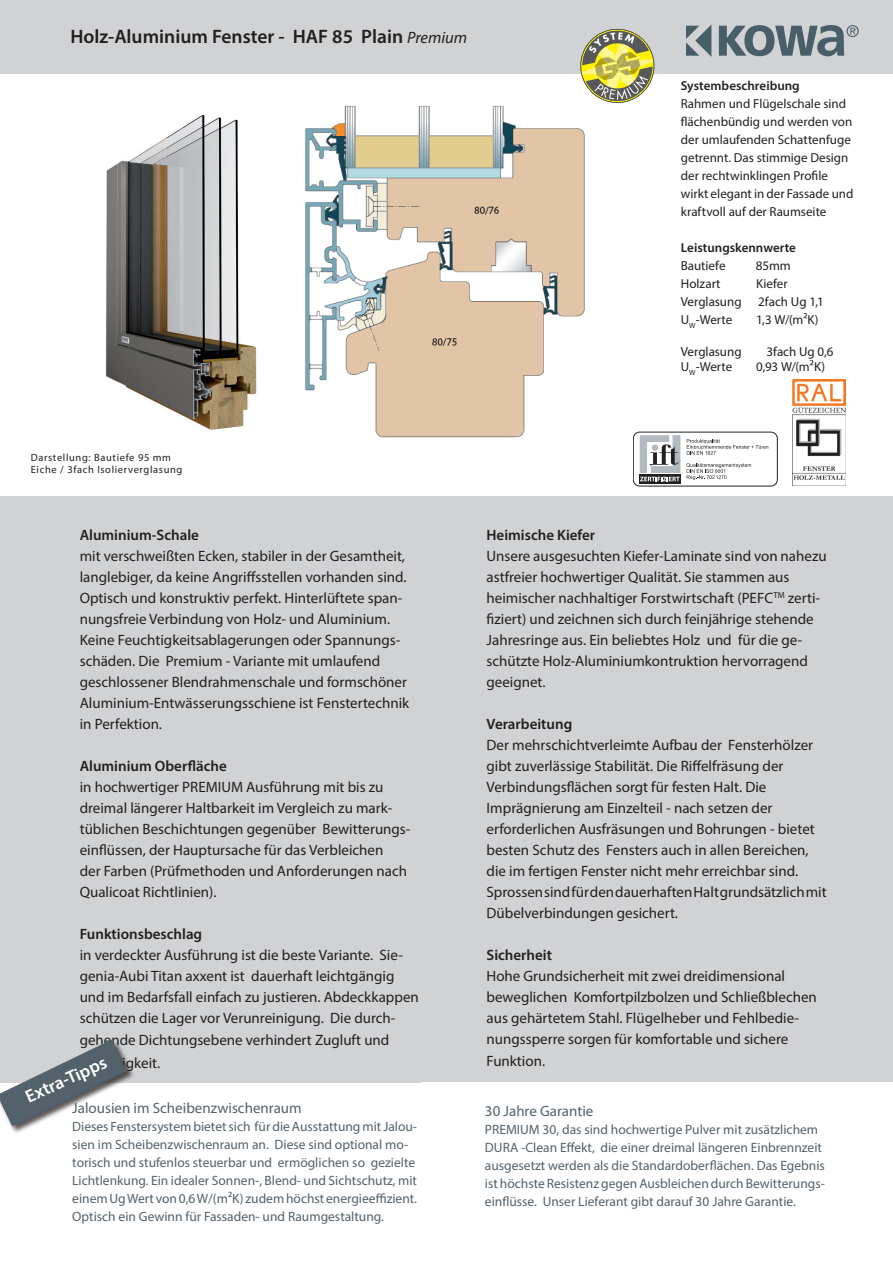
<style>
.page{position:relative;width:893px;height:1263px;background:#fff}
.page>*{position:absolute;margin:0;border:0;box-sizing:border-box;transform-origin:0 0}
.t1{font:600 19.5px "Myriad Pro";color:#231f20}
.t2{font:600 18px "Myriad Pro";color:#fff}
.t3{font:15px/21px "Myriad Pro";color:#231f20}
.t4{font:600 15px "Myriad Pro";color:#231f20}
.t5{font:15px "Myriad Pro";color:#53616a}
.t6{font:13.5px/18px "Myriad Pro";color:#53616a}
.t7{font:13.05px/18px "Myriad Pro";color:#231f20}
.t8{font:600 13.05px "Myriad Pro";color:#231f20}
.t9{font:10.5px/12px "Myriad Pro";letter-spacing:.06em;color:#231f20}
.s1{font-weight:400;font-style:italic;font-size:16.5px}
</style>
<div class="page">
<div style="left:0;top:0;width:893px;height:73px;background:#d0d2d4"></div>
<div style="left:0;top:496px;width:893px;height:767px;background:#d0d2d4"></div>
<svg style="left:639px;top:481px;width:42px;height:3px"></svg>
<div style="left:633px;top:432px;width:144px;height:54px;border:1px solid #231f20;border-radius:6px"></div>
<svg style="left:639px;top:435px;width:129px;height:46px"></svg>
<img style="left:792px;top:379px;width:53px;height:106px">
<svg style="left:686px;top:25px;width:25px;height:31px"></svg>
<svg style="left:719px;top:25px;width:140px;height:31px"></svg>
<div style="left:0;top:1083px;width:481px;height:180px;background:#fff"></div>
<div style="left:421px;top:1083px;width:472px;height:180px;background:#fff"></div>
<div style="left:0;top:1040px;width:135px;height:95px;background:#231f20;opacity:.75"></div>
<svg style="left:0;top:1039px;width:128px;height:88px"></svg>
<img style="left:105px;top:115px;width:152px;height:315px">
<svg style="left:580px;top:29px;width:74px;height:74px"></svg>
<img style="left:305px;top:102px;width:292px;height:336px">
<h1 class="t1" style="left:70px;top:24px;width:398px">Holz-Aluminium Fenster - HAF 85 Plain <span class="s1">Premium</span></h1>
<p class="t8" style="left:681px;top:77px;width:120px">Systembeschreibung</p>
<p class="t7" style="left:681px;top:94px;width:174px">Rahmen und Flügelschale sind flächenbündig und werden von der umlaufenden Schattenfuge getrennt. Das stimmige Design der rechtwinklingen Profile wirkt elegant in der Fassade und kraftvoll auf der Raumseite</p>
<p class="t8" style="left:681px;top:239px;width:117px">Leistungskennwerte</p>
<p class="t7" style="left:681px;top:256px;width:46px">Bautiefe</p>
<p class="t7" style="left:756px;top:256px;width:36px">85mm</p>
<p class="t7" style="left:681px;top:274px;width:41px">Holzart</p>
<p class="t7" style="left:756px;top:274px;width:33px">Kiefer</p>
<p class="t7" style="left:681px;top:292px;width:62px">Verglasung</p>
<p class="t7" style="left:758px;top:292px;width:67px">2fach Ug 1,1</p>
<p class="t7" style="left:681px;top:310px;width:53px">U<sub>W</sub>-Werte</p>
<p class="t7" style="left:756px;top:310px;width:64px">1,3 W/(m²K)</p>
<p class="t7" style="left:681px;top:343px;width:62px">Verglasung</p>
<p class="t7" style="left:766px;top:343px;width:69px">3fach Ug 0,6</p>
<p class="t7" style="left:681px;top:357px;width:53px">U<sub>W</sub>-Werte</p>
<p class="t7" style="left:756px;top:357px;width:70px">0,93 W/(m²K)</p>
<p class="t9" style="left:31px;top:451px;width:153px">Darstellung: Bautiefe 95 mm<br>Eiche / 3fach Isolierverglasung</p>
<p class="t9" style="left:35px;top:453px;width:176px">Darstellung: Bautiefe 95 mm<br>Nadelholz / 3fach Isolierverglasung</p>
<p class="t4" style="left:80px;top:525px;width:121px">Aluminium-Schale</p>
<p class="t3" style="left:80px;top:545px;width:331px">mit verschweißten Ecken, stabiler in der Gesamtheit, langlebiger, da keine Angriffsstellen vorhanden sind.<br>Optisch und konstruktiv perfekt. Hinterlüftete span&shy;nungsfreie Verbindung von Holz- und Aluminium.<br>Keine Feuchtigkeitsablagerungen oder Spannungs&shy;schäden. Die Premium - Variante mit umlaufend geschlossener Blendrahmenschale und formschöner Aluminium-Entwässerungsschiene ist Fenstertechnik in Perfektion.</p>
<p class="t4" style="left:80px;top:756px;width:149px">Aluminium Oberfläche</p>
<p class="t3" style="left:80px;top:776px;width:332px">in hochwertiger PREMIUM Ausführung mit bis zu dreimal längerer Haltbarkeit im Vergleich zu mark&shy;tüblichen Beschichtungen gegenüber Bewitterungs&shy;einflüssen, der Hauptursache für das Verbleichen<br>der Farben (Prüfmethoden und Anforderungen nach Qualicoat Richtlinien).</p>
<p class="t4" style="left:80px;top:924px;width:124px">Funktionsbeschlag</p>
<p class="t3" style="left:80px;top:944px;width:341px">in verdeckter Ausführung ist die beste Variante. Sie&shy;genia-Aubi Titan axxent ist dauerhaft leichtgängig und im Bedarfsfall einfach zu justieren. Abdeckkappen schützen die Lager vor Verunreinigung. Die durch-</p>
<p class="t3" style="left:80px;top:1029px;width:311px;line-height:22.5px">gehende Dichtungsebene verhindert Zugluft und<br>Feuchtigkeit.</p>
<p class="t2" style="left:22px;top:1086px;width:89px;rotate:-24deg">Extra-Tipps</p>
<p class="t5" style="left:72px;top:1098px;width:231px">Jalousien im Scheibenzwischenraum</p>
<p class="t6" style="left:72px;top:1117px;width:346px">Dieses Fenstersystem bietet sich für die Ausstattung mit Jalou&shy;sien im Scheibenzwischenraum an. Diese sind optional mo&shy;torisch und stufenlos steuerbar und ermöglichen so gezielte Lichtlenkung. Ein idealer Sonnen-, Blend- und Sichtschutz, mit einem Ug Wert von 0,6 W/(m²K) zudem höchst energieeffizient.<br>Optisch ein Gewinn für Fassaden- und Raumgestaltung.</p>
<p class="t4" style="left:487px;top:525px;width:110px">Heimische Kiefer</p>
<p class="t3" style="left:487px;top:545px;width:342px">Unsere ausgesuchten Kiefer-Laminate sind von nahezu astfreier hochwertiger Qualität. Sie stammen aus heimischer nachhaltiger Forstwirtschaft (PEFC<sup>TM</sup> zerti&shy;fiziert) und zeichnen sich durch feinjährige stehende Jahresringe aus. Ein beliebtes Holz und für die ge&shy;schützte Holz-Aluminiumkontruktion hervorragend geeignet.</p>
<p class="t4" style="left:487px;top:714px;width:87px">Verarbeitung</p>
<p class="t3" style="left:487px;top:734px;width:342px">Der mehrschichtverleimte Aufbau der Fensterhölzer gibt zuverlässige Stabilität. Die Riffelfräsung der Verbindungsflächen sorgt für festen Halt. Die Imprägnierung am Einzelteil - nach setzen der erforderlichen Ausfräsungen und Bohrungen - bietet besten Schutz des Fensters auch in allen Bereichen, die im fertigen Fenster nicht mehr erreichbar sind.<br>Sprossen sind für den dauerhaften Halt grundsätzlich mit Dübelverbindungen gesichert.</p>
<p class="t4" style="left:487px;top:945px;width:67px">Sicherheit</p>
<p class="t3" style="left:487px;top:965px;width:332px">Hohe Grundsicherheit mit zwei dreidimensional beweglichen Komfortpilzbolzen und Schließblechen aus gehärtetem Stahl. Flügelheber und Fehlbedie&shy;nungssperre sorgen für komfortable und sichere</p>
<p class="t3" style="left:487px;top:1050px;width:60px">Funktion.</p>
<p class="t5" style="left:485px;top:1102px;width:110px">30 Jahre Garantie</p>
<p class="t6" style="left:485px;top:1120px;width:341px">PREMIUM 30, das sind hochwertige Pulver mit zusätzlichem DURA -Clean Effekt, die einer dreimal längeren Einbrennzeit ausgesetzt werden als die Standardoberflächen. Das Egebnis ist höchste Resistenz gegen Ausbleichen durch Bewitterungs&shy;einflüsse. Unser Lieferant gibt darauf 30 Jahre Garantie.</p>
</div>
